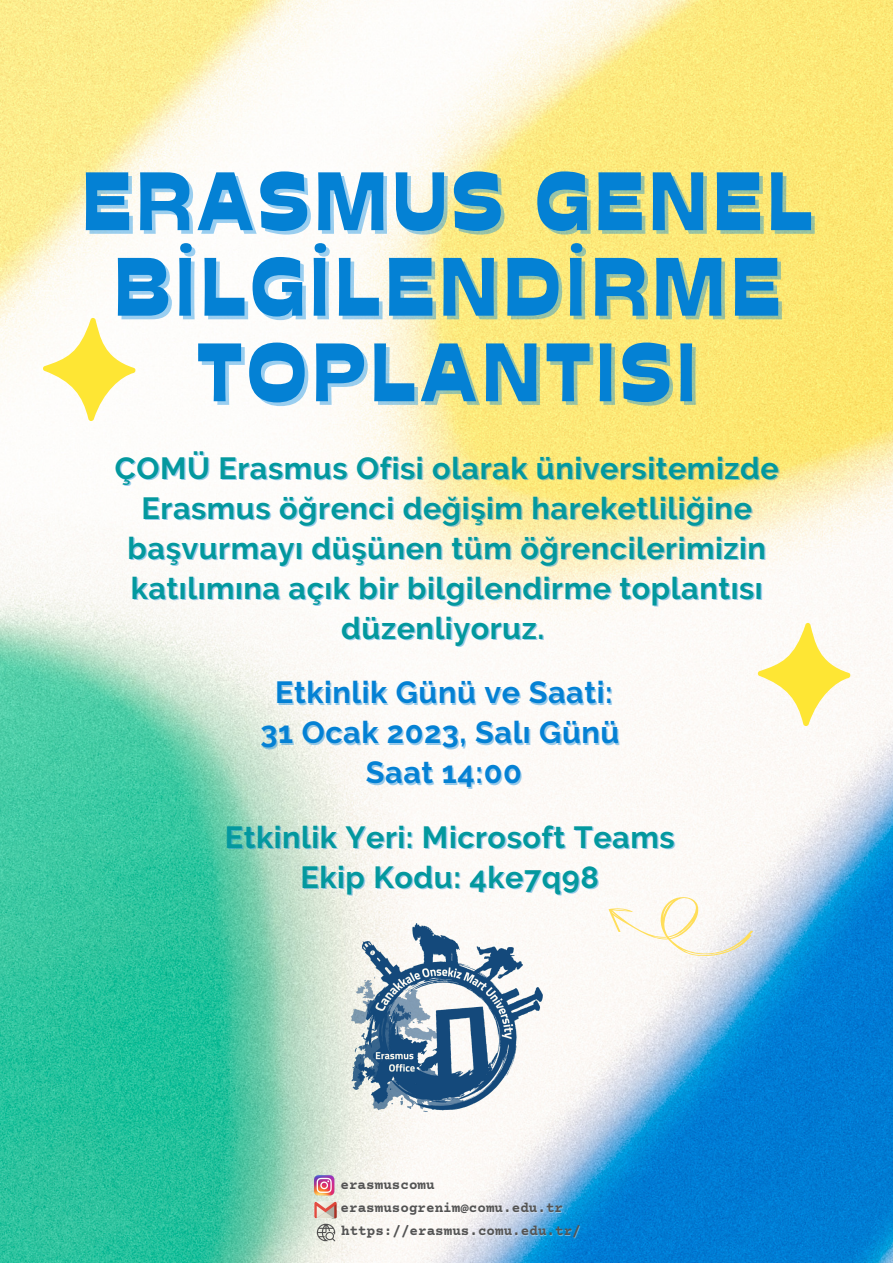
<style>
.page{position:relative;width:893px;height:1263px;background:#fff}
.page>*{position:absolute;margin:0;border:0;box-sizing:border-box;transform-origin:0 0}
.t1{font:82.5px/85.5px "Stadio Now Novarese";letter-spacing:.065em;color:#0481d4;text-align:center}
.t2{font:700 30.53px/40px "Raleway";letter-spacing:.02em;color:#03989e;text-align:center}
.t3{font:700 30.53px/40px "Raleway";letter-spacing:.02em;color:#0481d4;text-align:center}
.t4{font:700 14.25px/23.2px "Courier Prime";color:#545454}
</style>
<div class="page">
<img style="left:0;top:0;width:893px;height:1263px">
<svg style="left:757px;top:622px;width:94px;height:105px"></svg>
<svg style="left:42px;top:317px;width:94px;height:105px"></svg>
<img style="left:351px;top:924px;width:191px;height:187px">
<svg style="left:602px;top:868px;width:155px;height:111px"></svg>
<img style="left:314px;top:1174px;width:22px;height:22px">
<img style="left:313px;top:1201px;width:25px;height:18px">
<img style="left:316px;top:1222px;width:20px;height:21px">
<h1 class="t1" style="left:82px;top:158px;width:731px">ERASMUS GENEL<br>BİLGİLENDİRME<br>TOPLANTISI</h1>
<p class="t2" style="left:115px;top:448px;width:665px">ÇOMÜ Erasmus Ofisi olarak üniversitemizde Erasmus öğrenci değişim hareketliliğine başvurmayı düşünen tüm öğrencilerimizin katılımına açık bir bilgilendirme toplantısı düzenliyoruz.</p>
<p class="t3" style="left:260px;top:672px;width:360px">Etkinlik Günü ve Saati:<br>31 Ocak 2023, Salı Günü<br>Saat 14:00</p>
<p class="t2" style="left:225px;top:817px;width:451px">Etkinlik Yeri: Microsoft Teams<br>Ekip Kodu: 4ke7q98</p>
<p class="t4" style="left:340px;top:1174px;width:242px">erasmuscomu erasmusogrenim@comu.edu.tr https://erasmus.comu.edu.tr/</p>
</div>
